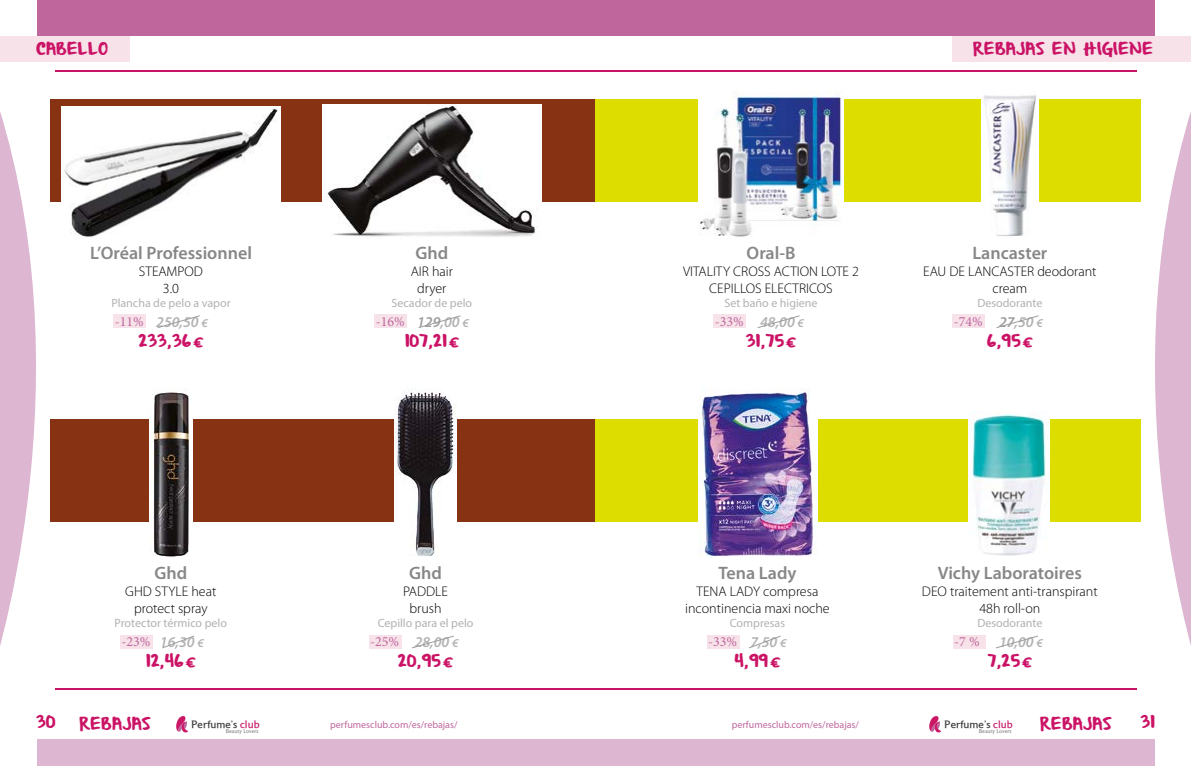
<style>
.page{position:relative;width:1191px;height:766px;background:#fff}
.page>*{position:absolute;margin:0;border:0;box-sizing:border-box;transform-origin:0 0}
.t1{font:600 18px "Myriad Pro";color:#878787}
.t2{font:italic 600 15px "Myriad Pro";color:#b3b2b2}
.t3{font:italic 600 15px "Myriad Pro";color:#9d9d9c}
.t4{font:300 14px/16.8px "Myriad Pro";color:#000;text-align:center}
.t5{font:14px "From Where You Are";color:#cb1366}
.t6{font:14px "From Where You Are";letter-spacing:.02em;color:#cb1366}
.t7{font:14px "Minion Pro";color:#bf669d}
.t8{font:12px "Myriad Pro";color:#b3b2b2}
.t9{font:10.6px "Astoria Roman";color:#3b3a39}
.t10{font:10px "Myriad Pro";color:#bf669d}
.t11{font:5.6px "Astoria Roman";color:#89878a;scale:.95 1}
.s1{font-size:12px}
.s2{font-size:10px}
.s3{color:#b3b2b2}
.s4{font-size:12px;color:#b3b2b2}
.s5{color:#9d9d9c}
.s6{color:#c41766}
</style>
<div class="page">
<svg style="left:929px;top:716px;width:12px;height:16px"></svg>
<svg style="left:176px;top:716px;width:12px;height:16px"></svg>
<div style="left:36px;top:0;width:1118px;height:36px;background:#bf669d"></div>
<div style="left:36px;top:739px;width:1118px;height:26px;background:#ddb6d1"></div>
<svg style="left:0;top:112px;width:36px;height:534px;fill:#ddb6d1"></svg>
<svg style="left:1155px;top:112px;width:36px;height:534px;fill:#ddb6d1"></svg>
<hr style="left:55px;top:70px;width:1081px;height:2px;background:#cb1366">
<hr style="left:55px;top:688px;width:1081px;height:1px;background:#cb1366">
<div style="left:0;top:36px;width:129px;height:25px;background:#f7e2e9"></div>
<div style="left:50px;top:99px;width:545px;height:103px;background:#883214"></div>
<div style="left:50px;top:419px;width:545px;height:103px;background:#883214"></div>
<svg style="left:162px;top:635px;width:32px;height:14px"></svg>
<div style="left:120px;top:634px;width:33px;height:14px;background:#f7e2e9"></div>
<svg style="left:411px;top:635px;width:43px;height:14px"></svg>
<div style="left:369px;top:634px;width:32px;height:14px;background:#f7e2e9"></div>
<img style="left:149px;top:388px;width:44px;height:169px">
<img style="left:394px;top:388px;width:63px;height:168px">
<svg style="left:157px;top:315px;width:43px;height:13px"></svg>
<svg style="left:418px;top:315px;width:43px;height:13px"></svg>
<div style="left:114px;top:314px;width:32px;height:14px;background:#f7e2e9"></div>
<div style="left:374px;top:314px;width:33px;height:14px;background:#f7e2e9"></div>
<img style="left:62px;top:106px;width:218px;height:131px">
<img style="left:323px;top:104px;width:218px;height:133px">
<div style="left:595px;top:99px;width:546px;height:103px;background:#dedd00"></div>
<div style="left:595px;top:419px;width:546px;height:103px;background:#dedd00"></div>
<div style="left:952px;top:36px;width:239px;height:25px;background:#f7e2e9"></div>
<svg style="left:749px;top:635px;width:32px;height:14px"></svg>
<div style="left:707px;top:634px;width:32px;height:14px;background:#f7e2e9"></div>
<svg style="left:996px;top:635px;width:42px;height:14px"></svg>
<div style="left:953px;top:634px;width:32px;height:14px;background:#f7e2e9"></div>
<img style="left:698px;top:388px;width:119px;height:169px">
<img style="left:969px;top:412px;width:80px;height:144px">
<svg style="left:757px;top:315px;width:43px;height:13px"></svg>
<svg style="left:996px;top:315px;width:43px;height:13px"></svg>
<div style="left:713px;top:314px;width:33px;height:14px;background:#f7e2e9"></div>
<div style="left:952px;top:314px;width:32px;height:14px;background:#f7e2e9"></div>
<img style="left:981px;top:95px;width:57px;height:141px">
<img style="left:699px;top:93px;width:144px;height:144px">
<p class="t6" style="left:36px;top:42px;width:73px">CABELLO</p>
<p class="t1" style="left:90px;top:241px;width:163px">L’Oréal Professionnel</p>
<p class="t4" style="left:139px;top:263px;width:66px">STEAMPOD<br>3.0</p>
<p class="t8" style="left:111px;top:295px;width:121px">Plancha de pelo a vapor</p>
<p class="t2" style="left:156px;top:312px;width:53px">250,50 <span class="s1">€</span></p>
<p class="t5" style="left:139px;top:334px;width:66px">233,36 <span class="s2">€</span></p>
<p class="t1" style="left:415px;top:241px;width:34px">Ghd</p>
<p class="t4" style="left:411px;top:263px;width:44px">AIR hair dryer</p>
<p class="t8" style="left:391px;top:295px;width:82px">Secador de pelo</p>
<p class="t3" style="left:417px;top:312px;width:53px">129<span class="s3">,00</span> <span class="s4">€</span></p>
<p class="t5" style="left:405px;top:334px;width:56px">107,21 <span class="s2">€</span></p>
<p class="t7" style="left:115px;top:312px;width:31px">-11%</p>
<p class="t7" style="left:376px;top:312px;width:31px">-16%</p>
<p class="t1" style="left:154px;top:561px;width:34px">Ghd</p>
<p class="t4" style="left:125px;top:583px;width:93px">GHD STYLE heat protect spray</p>
<p class="t8" style="left:115px;top:615px;width:114px">Protector térmico pelo</p>
<p class="t2" style="left:160px;top:632px;width:45px">16,30 <span class="s1">€</span></p>
<p class="t5" style="left:146px;top:654px;width:51px">12,46 <span class="s2">€</span></p>
<p class="t7" style="left:122px;top:632px;width:31px">-23%</p>
<p class="t1" style="left:409px;top:561px;width:34px">Ghd</p>
<p class="t4" style="left:403px;top:583px;width:46px">PADDLE brush</p>
<p class="t8" style="left:378px;top:615px;width:97px">Cepillo para el pelo</p>
<p class="t2" style="left:415px;top:632px;width:45px">28,00 <span class="s1">€</span></p>
<p class="t5" style="left:398px;top:654px;width:57px">20,95 <span class="s2">€</span></p>
<p class="t7" style="left:370px;top:632px;width:31px">-25%</p>
<p class="t6" style="left:973px;top:42px;width:181px">REBAJAS EN HIGIENE</p>
<p class="t1" style="left:746px;top:241px;width:50px">Oral-B</p>
<p class="t4" style="left:683px;top:263px;width:177px">VITALITY CROSS ACTION LOTE 2<br>CEPILLOS ELECTRICOS</p>
<p class="t8" style="left:724px;top:295px;width:95px">Set baño e higiene</p>
<p class="t2" style="left:760px;top:312px;width:45px">48,00 <span class="s1">€</span></p>
<p class="t5" style="left:746px;top:334px;width:52px">31,75 <span class="s2">€</span></p>
<p class="t1" style="left:972px;top:241px;width:76px">Lancaster</p>
<p class="t4" style="left:923px;top:263px;width:175px">EAU DE LANCASTER deodorant cream</p>
<p class="t8" style="left:977px;top:295px;width:66px">Desodorante</p>
<p class="t2" style="left:999px;top:312px;width:45px"><span class="s5">27</span>,50 <span class="s1">€</span></p>
<p class="t5" style="left:986px;top:334px;width:48px">6,95 <span class="s2">€</span></p>
<p class="t7" style="left:715px;top:312px;width:31px">-33%</p>
<p class="t7" style="left:953px;top:312px;width:31px">-74%</p>
<p class="t1" style="left:718px;top:561px;width:79px">Tena Lady</p>
<p class="t4" style="left:685px;top:583px;width:146px">TENA LADY compresa incontinencia maxi noche</p>
<p class="t8" style="left:729px;top:615px;width:57px">Compresas</p>
<p class="t2" style="left:750px;top:632px;width:37px">7,50 <span class="s1">€</span></p>
<p class="t5" style="left:734px;top:654px;width:47px">4,99 <span class="s2">€</span></p>
<p class="t7" style="left:708px;top:632px;width:31px">-33%</p>
<p class="t1" style="left:938px;top:561px;width:145px">Vichy Laboratoires</p>
<p class="t4" style="left:922px;top:583px;width:177px">DEO traitement anti-transpirant<br>48h roll-on</p>
<p class="t8" style="left:977px;top:615px;width:66px">Desodorante</p>
<p class="t2" style="left:999px;top:632px;width:45px">10,00 <span class="s1">€</span></p>
<p class="t5" style="left:987px;top:654px;width:46px">7,25 <span class="s2">€</span></p>
<p class="t7" style="left:954px;top:632px;width:27px">-7 %</p>
<p class="t5" style="left:36px;top:715px;width:21px">30</p>
<p class="t6" style="left:79px;top:716px;width:73px">REBAJAS</p>
<p class="t9" style="left:944px;top:718px;width:70px">Perfume’s <span class="s6">club</span></p>
<p class="t6" style="left:1040px;top:716px;width:73px">REBAJAS</p>
<p class="t5" style="left:1140px;top:715px;width:16px">31</p>
<p class="t11" style="left:979px;top:727px;width:36px">Beauty Lovers</p>
<p class="t9" style="left:191px;top:718px;width:70px">Perfume’s <span class="s6">club</span></p>
<p class="t11" style="left:226px;top:727px;width:36px">Beauty Lovers</p>
<p class="t10" style="left:330px;top:718px;width:129px">perfumesclub.com/es/rebajas/</p>
<p class="t10" style="left:731px;top:718px;width:129px">perfumesclub.com/es/rebajas/</p>
</div>
